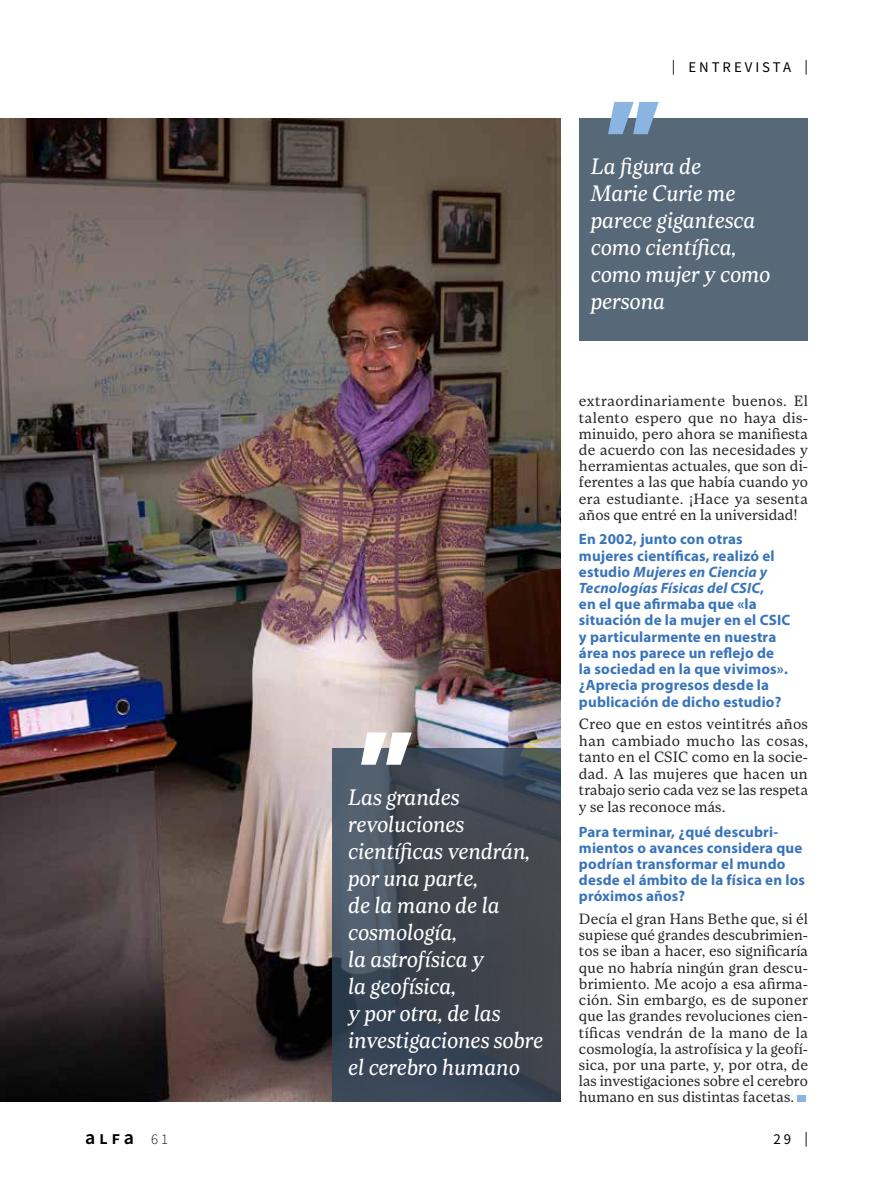
<style>
.page{position:relative;width:893px;height:1191px;background:#fff}
.page>*{position:absolute;margin:0;border:0;box-sizing:border-box;transform-origin:0 0}
.t1{font:italic 22.5px/27px "Loretta";letter-spacing:-.01em;color:#fff}
.t2{font:600 19.8px "Source Sans Pro";color:#000}
.t3{font:15px/16.2px "Loretta";letter-spacing:.01em;color:#282827;text-align:justify}
.t4{font:700 15px/16.2px "Myriad Pro";letter-spacing:.01em;color:#3974b9}
.t5{font:14.85px "Source Sans Pro";letter-spacing:.2em;color:#000}
.s1{font-style:italic}
.s2{font-size:18.75px}
.s3{font-weight:300;font-size:14.85px}
</style>
<div class="page">
<div style="left:797px;top:1095px;width:9px;height:7px;background:#8ab5e1"></div>
<img style="left:0;top:118px;width:561px;height:983px">
<svg style="left:332px;top:748px;width:229px;height:353px;fill:#41464f"></svg>
<svg style="left:361px;top:732px;width:51px;height:32px"></svg>
<div style="left:579px;top:118px;width:229px;height:223px;background:#576878"></div>
<svg style="left:608px;top:102px;width:51px;height:32px"></svg>
<p class="t5" style="left:672px;top:57px;width:138px">| ENTREVISTA |</p>
<h1 class="t1" style="left:348px;top:783px;width:197px">Las grandes revoluciones científicas vendrán, por una parte,<br>de la mano de la cosmología,<br>la astrofísica y<br>la geofísica,<br>y por otra, de las investigaciones sobre el cerebro humano</h1>
<h1 class="t1" style="left:591px;top:153px;width:181px">La figura de<br>Marie Curie me parece gigantesca como científica, como mujer y como persona</h1>
<p class="t3" style="left:579px;top:393px;width:231px">extraordinariamente buenos. El talento espero que no haya dis&shy;minuido, pero ahora se manifiesta de acuerdo con las necesidades y herramientas actuales, que son di&shy;ferentes a las que había cuando yo era estudiante. ¡Hace ya sesenta años que entré en la universidad!</p>
<p class="t4" style="left:579px;top:531px;width:213px">En 2002, junto con otras mujeres científicas, realizó el estudio <span class="s1">Mujeres en Ciencia y<br>Tecnologías Físicas del CSIC</span>,<br>en el que afirmaba que «la situación de la mujer en el CSIC y particularmente en nuestra área nos parece un reflejo de<br>la sociedad en la que vivimos». ¿Aprecia progresos desde la publicación de dicho estudio?</p>
<p class="t3" style="left:579px;top:716px;width:231px">Creo que en estos veintitrés años han cambiado mucho las cosas, tanto en el CSIC como en la socie&shy;dad. A las mujeres que hacen un trabajo serio cada vez se las respeta y se las reconoce más.</p>
<p class="t4" style="left:579px;top:823px;width:228px">Para terminar, ¿qué descubri&shy;mientos o avances considera que podrían transformar el mundo desde el ámbito de la física en los próximos años?</p>
<p class="t3" style="left:579px;top:911px;width:231px">Decía el gran Hans Bethe que, si él supiese qué grandes descubrimien&shy;tos se iban a hacer, eso significaría que no habría ningún gran descu&shy;brimiento. Me acojo a esa afirma&shy;ción. Sin embargo, es de suponer que las grandes revoluciones cien&shy;tíficas vendrán de la mano de la cosmología, la astrofísica y la geofí&shy;sica, por una parte, y, por otra, de las investigaciones sobre el cerebro humano en sus distintas facetas.</p>
<h2 class="t2" style="left:85px;top:1124px;width:85px">a<span class="s2">lf</span>a <span class="s3">61</span></h2>
<p class="t5" style="left:773px;top:1129px;width:36px">29 |</p>
</div>
